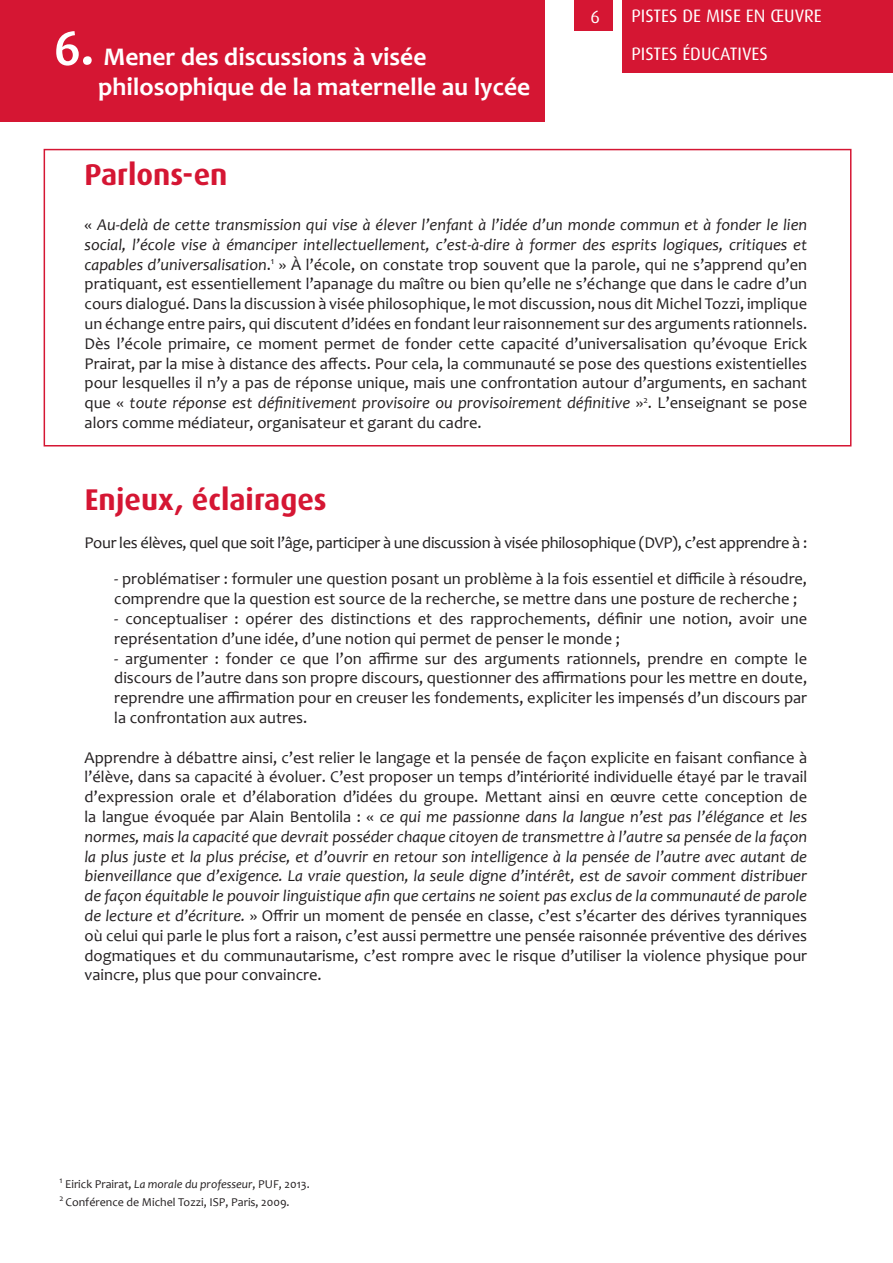
<style>
.page{position:relative;width:893px;height:1263px;background:#fff}
.page>*{position:absolute;margin:0;border:0;box-sizing:border-box;transform-origin:0 0}
.t1{font:700 30px "Dax";color:#d51633}
.t2{font:700 25.5px/30.6px "Candara";color:#fff}
.t3{font:18px "Dax";color:#fff}
.t4{font:16.5px/19.8px "Candara";color:#231f20;text-align:justify}
.t5{font:16.5px "Candara";letter-spacing:-.02em;color:#231f20}
.t6{font:12px/18px "Candara";color:#231f20}
.s1{font-size:51px}
.s2{font-style:italic}
</style>
<div class="page">
<div style="left:623px;top:0;width:270px;height:72px;background:#d51633"></div>
<div style="left:0;top:0;width:544px;height:121px;background:#d51633"></div>
<div style="left:44px;top:149px;width:807px;height:297px;border:2px solid #d51633"></div>
<div style="left:574px;top:0;width:39px;height:30px;background:#d51633"></div>
<h2 class="t2" style="left:98px;top:41px;width:433px;text-indent:-44px"><span class="s1">6.</span> Mener des discussions à visée philosophique de la maternelle au lycée</h2>
<h1 class="t1" style="left:85px;top:158px;width:144px">Parlons-en</h1>
<p class="t3" style="left:591px;top:7px;width:11px">6</p>
<p class="t3" style="left:631px;top:6px;width:192px">PISTES DE MISE EN ŒUVRE</p>
<p class="t3" style="left:631px;top:43px;width:138px">PISTES ÉDUCATIVES</p>
<p class="t4" style="left:85px;top:215px;width:724px">« <span class="s2">Au-delà de cette transmission qui vise à élever l’enfant à l’idée d’un monde commun et à fonder le lien social, l’école vise à émanciper intellectuellement, c’est-à-dire à former des esprits logiques, critiques et capables d’universalisation</span>.<sup>1</sup> » À l’école, on constate trop souvent que la parole, qui ne s’apprend qu’en pratiquant, est essentiellement l’apanage du maître ou bien qu’elle ne s’échange que dans le cadre d’un cours dialogué. Dans la discussion à visée philosophique, le mot discussion, nous dit Michel Tozzi, implique un échange entre pairs, qui discutent d’idées en fondant leur raisonnement sur des arguments rationnels.<br>Dès l’école primaire, ce moment permet de fonder cette capacité d’universalisation qu’évoque Erick Prairat, par la mise à distance des affects. Pour cela, la communauté se pose des questions existentielles pour lesquelles il n’y a pas de réponse unique, mais une confrontation autour d’arguments, en sachant que « <span class="s2">toute réponse est définitivement provisoire ou provisoirement définitive</span> »<sup>2</sup>. L’enseignant se pose alors comme médiateur, organisateur et garant du cadre.</p>
<h1 class="t1" style="left:85px;top:483px;width:243px">Enjeux, éclairages</h1>
<p class="t5" style="left:85px;top:532px;width:724px">Pour les élèves, quel que soit l’âge, participer à une discussion à visée philosophique (DVP), c’est apprendre à :</p>
<p class="t4" style="left:114px;top:569px;width:694px">- problématiser : formuler une question posant un problème à la fois essentiel et difficile à résoudre, comprendre que la question est source de la recherche, se mettre dans une posture de recherche ;</p>
<p class="t4" style="left:114px;top:609px;width:694px">- conceptualiser : opérer des distinctions et des rapprochements, définir une notion, avoir une représentation d’une idée, d’une notion qui permet de penser le monde ;</p>
<p class="t4" style="left:114px;top:648px;width:694px">- argumenter : fonder ce que l’on affirme sur des arguments rationnels, prendre en compte le discours de l’autre dans son propre discours, questionner des affirmations pour les mettre en doute, reprendre une affirmation pour en creuser les fondements, expliciter les impensés d’un discours par la confrontation aux autres.</p>
<p class="t4" style="left:85px;top:747px;width:724px">Apprendre à débattre ainsi, c’est relier le langage et la pensée de façon explicite en faisant confiance à l’élève, dans sa capacité à évoluer. C’est proposer un temps d’intériorité individuelle étayé par le travail d’expression orale et d’élaboration d’idées du groupe. Mettant ainsi en œuvre cette conception de la langue évoquée par Alain Bentolila : « <span class="s2">ce qui me passionne dans la langue n’est pas l’élégance et les normes, mais la capacité que devrait posséder chaque citoyen de transmettre à l’autre sa pensée de la façon la plus juste et la plus précise, et d’ouvrir en retour son intelligence à la pensée de l’autre avec autant de bienveillance que d’exigence. La vraie question, la seule digne d’intérêt, est de savoir comment distribuer de façon équitable le pouvoir linguistique afin que certains ne soient pas exclus de la communauté de parole de lecture et d’écriture.</span> » Offrir un moment de pensée en classe, c’est s’écarter des dérives tyranniques où celui qui parle le plus fort a raison, c’est aussi permettre une pensée raisonnée préventive des dérives dogmatiques et du communautarisme, c’est rompre avec le risque d’utiliser la violence physique pour vaincre, plus que pour convaincre.</p>
<p class="t6" style="left:60px;top:1175px;width:252px"><sup>1</sup> Eirick Prairat, <span class="s2">La morale du professeur</span>, PUF, 2013.<br><sup>2</sup> Conférence de Michel Tozzi, ISP, Paris, 2009.</p>
</div>
